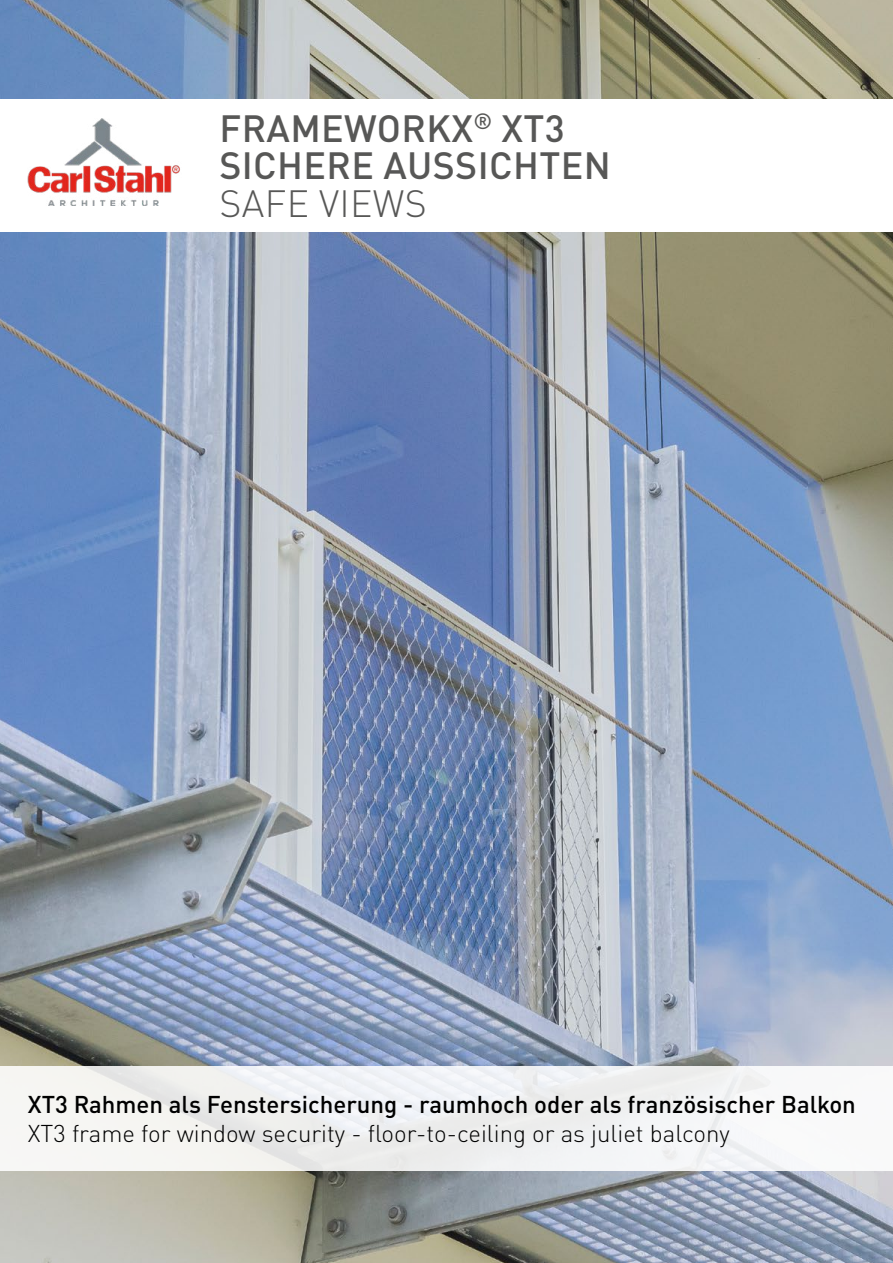
<style>
.page{position:relative;width:893px;height:1263px;background:#fff}
.page>*{position:absolute;margin:0;border:0;box-sizing:border-box;transform-origin:0 0}
.t1{font:500 37.5px/37.5px "DIN Pro";letter-spacing:.01em;color:#575756}
.t2{font:300 37.5px "DIN Pro";letter-spacing:.01em;color:#575756}
.t3{font:500 24px "DIN Pro";color:#000}
.t4{font:300 24px "DIN Pro";color:#000}
</style>
<div class="page">
<img style="left:0;top:0;width:893px;height:1263px">
<div style="left:0;top:99px;width:893px;height:132px;background:#fff"></div>
<img style="left:28px;top:118px;width:152px;height:87px">
<div style="left:0;top:1066px;width:893px;height:104px;background:#f3f4f3"></div>
<h1 class="t1" style="left:219px;top:105px;width:393px">FRAMEWORKX<sup>®</sup> XT3<br>SICHERE AUSSICHTEN</h1>
<h1 class="t2" style="left:219px;top:174px;width:209px">SAFE VIEWS</h1>
<p class="t3" style="left:28px;top:1085px;width:829px">XT3 Rahmen als Fenstersicherung - raumhoch oder als französischer Balkon</p>
<p class="t4" style="left:28px;top:1114px;width:703px">XT3 frame for window security - floor-to-ceiling or as juliet balcony</p>
</div>
